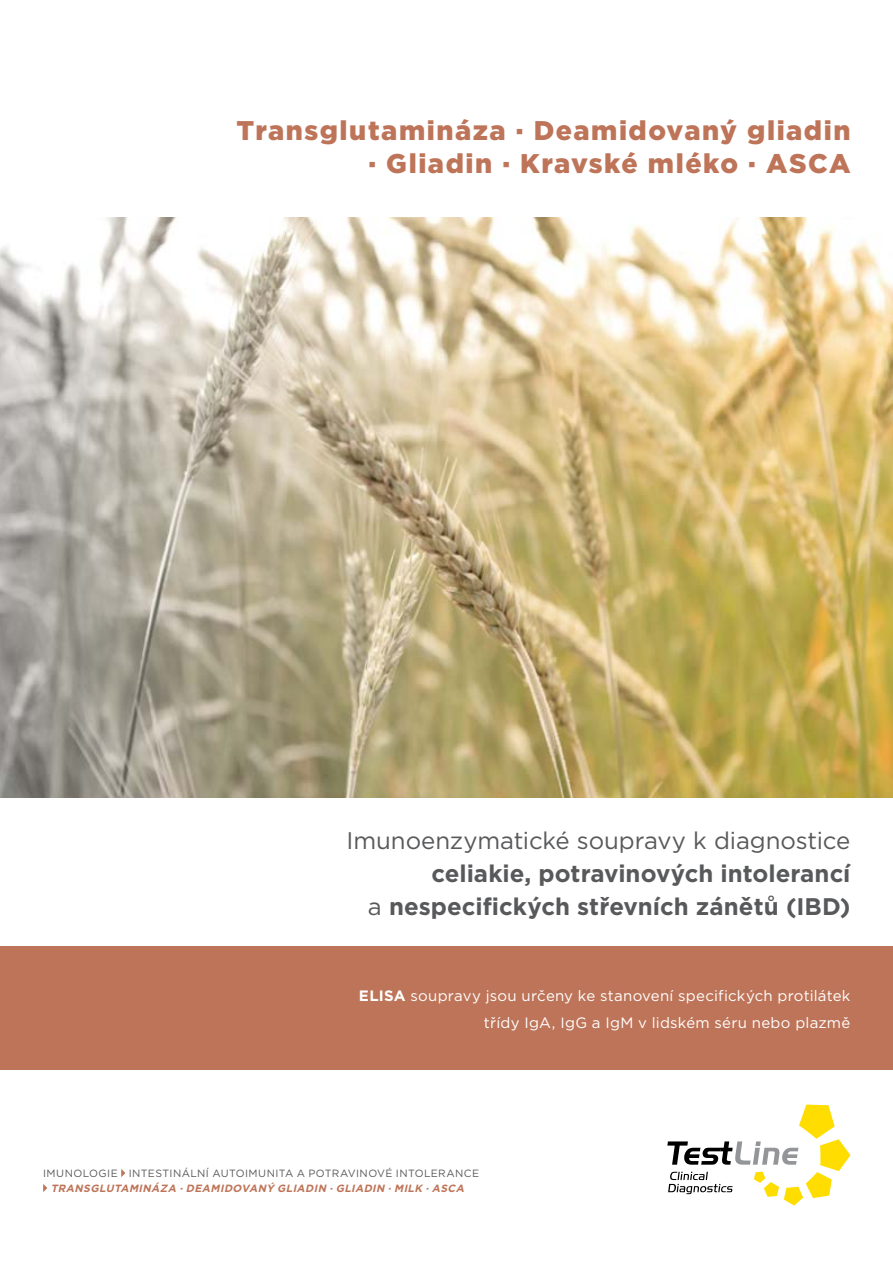
<style>
.page{position:relative;width:893px;height:1263px;background:#fff}
.page>*{position:absolute;margin:0;border:0;box-sizing:border-box;transform-origin:0 0}
.t1{font:900 27px/33px "Gotham";letter-spacing:.055em;color:#be7458;text-align:right}
.t2{font:700 24px/33px "Gotham";color:#58595b;text-align:right}
.t3{font:24px "Gotham";letter-spacing:-.005em;color:#58595b}
.t4{font:15px/27px "Gotham";letter-spacing:.015em;color:#fff;text-align:right}
.t5{font:10.5px "Gotham";letter-spacing:.035em;color:#58595b}
.t6{font:italic 700 10.5px "Gotham";color:#be7458}
.s1{font-weight:400}
.s2{font-weight:700}
</style>
<div class="page">
<svg style="left:667px;top:1104px;width:183px;height:101px"></svg>
<div style="left:0;top:946px;width:893px;height:124px;background:#be7458"></div>
<svg style="left:121px;top:1169px;width:4px;height:8px"></svg>
<svg style="left:43px;top:1184px;width:4px;height:8px"></svg>
<img style="left:0;top:218px;width:893px;height:579px">
<h1 class="t1" style="left:237px;top:114px;width:615px">Transglutamináza · Deamidovaný gliadin · Gliadin · Kravské mléko · ASCA</h1>
<h2 class="t3" style="left:346px;top:825px;width:505px">Imunoenzymatické soupravy k diagnostice</h2>
<h2 class="t2" style="left:368px;top:857px;width:484px">celiakie, potravinových intolerancí<br><span class="s1">a</span> nespecifických střevních zánětů (IBD(</h2>
<p class="t4" style="left:359px;top:981px;width:493px"><span class="s2">ELISA</span> soupravy jsou určeny ke stanovení specifických protilátek třídy IgA, IgG a IgM v lidském séru nebo plazmě</p>
<p class="t5" style="left:129px;top:1167px;width:352px">INTESTINÁLNÍ AUTOIMUNITA A POTRAVINOVÉ INTOLERANCE</p>
<p class="t5" style="left:43px;top:1167px;width:76px">IMUNOLOGIE</p>
<p class="t6" style="left:51px;top:1181px;width:418px">TRANSGLUTAMINÁZA · DEAMIDOVANÝ GLIADIN · GLIADIN · MILK · ASCA</p>
</div>
